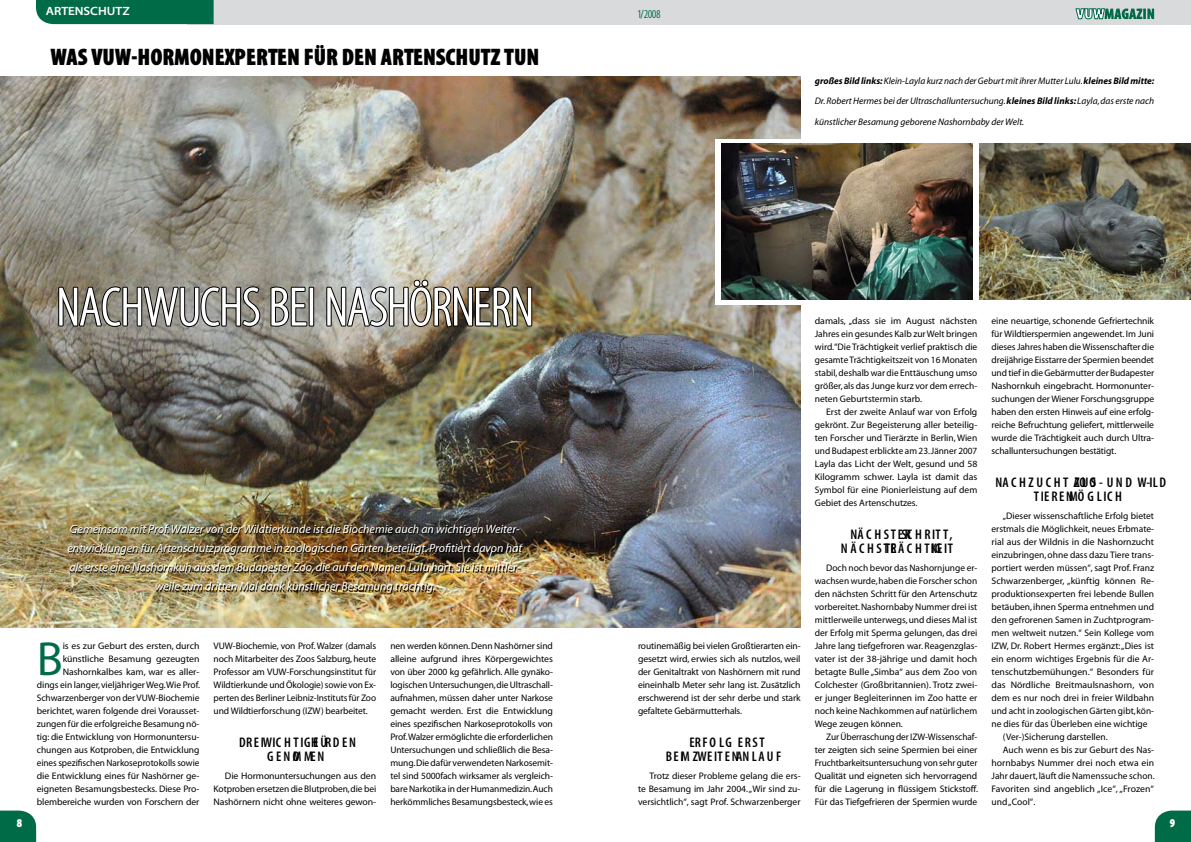
<style>
.page{position:relative;width:1191px;height:842px;background:#fff}
.page>*{position:absolute;margin:0;border:0;box-sizing:border-box;transform-origin:0 0}
.t1{font:condensed 56px "Santana";letter-spacing:.01em;color:#fff}
.t2{font:48.1px "Myriad MM 400 600";color:#006b47}
.t3{font:900 condensed 24px "Santana";color:#000}
.t4{font:14px/14px "Myriad MM 565 300";letter-spacing:.01em;color:#000;text-align:center}
.t5{font:12px/19px "Myriad MM It 400 600";color:#fff;text-align:center}
.t6{font:700 12px "Santana";color:#fff}
.t7{font:condensed 12px "Santana";color:#006b47}
.t8{font:900 condensed 12px "Santana";color:#fff}
.t9{font:9.5px/13px "Myriad MM 400 600";color:#000;text-align:justify}
.t10{font:9.5px/20.5px "Myriad MM It 400 600";color:#000;text-align:justify}
.s1{font-family:"Myriad MM It 700 600"}
</style>
<div class="page">
<svg style="left:0;top:810px;width:36px;height:32px"></svg>
<svg style="left:1154px;top:810px;width:37px;height:32px"></svg>
<img style="left:0;top:77px;width:800px;height:550px">
<svg style="left:57px;top:275px;width:204px;height:56px;background:#6c6a61"></svg>
<svg style="left:269px;top:285px;width:39px;height:43px;background:#60605b"></svg>
<div style="left:309px;top:287px;width:5px;height:40px;border:2px solid #000"></div>
<img style="left:325px;top:275px;width:208px;height:54px">
<img style="left:69px;top:526px;width:454px;height:68px">
<img style="left:979px;top:144px;width:212px;height:156px">
<div style="left:715px;top:139px;width:108px;height:166px;background:#fff"></div>
<img style="left:721px;top:144px;width:251px;height:156px">
<div style="left:187px;top:0;width:408px;height:24px;background:#d9dadb"></div>
<div style="left:36px;top:0;width:178px;height:24px;background:#006b47"></div>
<div style="left:595px;top:0;width:596px;height:24px;background:#d9dadb"></div>
<svg style="left:1075px;top:8px;width:79px;height:12px"></svg>
<p class="t6" style="left:46px;top:4px;width:86px">ARTENSCHUTZ</p>
<p class="t7" style="left:638px;top:9px;width:24px">1/2008</p>
<h3 class="t3" style="left:50px;top:45px;width:490px">WAS VUW-HORMONEXPERTEN FÜR DEN ARTENSCHUTZ TUN</h3>
<p class="t10" style="left:814px;top:71px;width:341px"><span class="s1">großes Bild links:</span> Klein-Layla kurz nach der Geburt mit ihrer Mutter Lulu. <span class="s1">kleines Bild mitte:<br></span>Dr. Robert Hermes bei der Ultraschalluntersuchung. <span class="s1">kleines Bild links:</span> Layla, das erste nach künstlicher Besamung geborene Nashornbaby der Welt.</p>
<h1 class="t1" style="left:57px;top:280px;width:477px">NACHWUCHS BEI NASHÖRNERN</h1>
<p class="t5" style="left:67px;top:520px;width:456px">Gemeinsam mit Prof. Walzer von der Wildtierkunde ist die Biochemie auch an wichtigen Weiter&shy;entwicklungen für Artenschutzprogramme in zoologischen Gärten beteiligt. Profitiert davon hat als erste eine Nashornkuh aus dem Budapester Zoo, die auf den Namen Lulu hört. Sie ist mittler&shy;weile zum dritten Mal dank künstlicher Besamung trächtig.</p>
<p class="t9" style="left:37px;top:639px;width:165px;text-align:right">is es zur Geburt des ersten, durch künstliche Besamung gezeugten Nashornkalbes kam, war es aller-<br>dings ein langer, vieljähriger Weg.Wie Prof.<br>Schwarzenberger von der VUW-Biochemie berichtet, waren folgende drei Vorausset&shy;zungen für die erfolgreiche Besamung nö&shy;tig: die Entwicklung von Hormonuntersu&shy;chungen aus Kotproben, die Entwicklung eines spezifischen Narkoseprotokolls sowie die Entwicklung eines für Nashörner ge&shy;eigneten Besamungsbestecks. Diese Pro&shy;blembereiche wurden von Forschern der</p>
<p class="t9" style="left:638px;top:639px;width:164px">routinemäßig bei vielen Großtierarten ein&shy;gesetzt wird, erwies sich als nutzlos, weil der Genitaltrakt von Nashörnern mit rund eineinhalb Meter sehr lang ist. Zusätzlich erschwerend ist der sehr derbe und stark gefaltete Gebärmutterhals.</p>
<p class="t9" style="left:214px;top:639px;width:164px">VUW-Biochemie, von Prof. Walzer (damals noch Mitarbeiter des Zoos Salzburg, heute Professor am VUW-Forschungsinstitut für Wildtierkunde und Ökologie) sowie von Ex&shy;perten des Berliner Leibniz-Instituts für Zoo und Wildtierforschung (IZW) bearbeitet.</p>
<h3 class="t4" style="left:239px;top:736px;width:82px">DREI WICHTIGE</h3>
<p class="t9" style="left:390px;top:639px;width:164px">nen werden können. Denn Nashörner sind alleine aufgrund ihres Körpergewichtes von über 2000 kg gefährlich. Alle gynäko&shy;logischen Untersuchungen, die Ultraschall&shy;aufnahmen, müssen daher unter Narkose gemacht werden. Erst die Entwicklung eines spezifischen Narkoseprotokolls von Prof.Walzer ermöglichte die erforderlichen Untersuchungen und schließlich die Besa&shy;mung. Die dafür verwendeten Narkosemit&shy;tel sind 5000fach wirksamer als vergleich&shy;bare Narkotika in der Humanmedizin. Auch herkömmliches Besamungsbesteck, wie es</p>
<h2 class="t2" style="left:37px;top:635px;width:28px">B</h2>
<h3 class="t4" style="left:267px;top:736px;width:93px;text-align:left;text-indent:44px">HÜRDEN<br>GENOMMEN</h3>
<p class="t9" style="left:214px;top:769px;width:164px;text-indent:11px">Die Hormonuntersuchungen aus den Kotproben ersetzen die Blutproben, die bei Nashörnern nicht ohne weiteres gewon-</p>
<h3 class="t4" style="left:666px;top:736px;width:119px">ERFOLG ERST<br>BEIM ZWEITEN ANLAUF</h3>
<p class="t9" style="left:638px;top:769px;width:164px;text-indent:11px">Trotz dieser Probleme gelang die ers&shy;te Besamung im Jahr 2004. „Wir sind zu&shy;versichtlich“, sagt Prof. Schwarzenberger</p>
<p class="t9" style="left:814px;top:314px;width:164px">damals, „dass sie im August nächsten Jahres ein gesundes Kalb zur Welt bringen wird.“Die Trächtigkeit verlief praktisch die gesamte Trächtigkeitszeit von 16 Monaten stabil, deshalb war die Enttäuschung umso größer, als das Junge kurz vor dem errech&shy;neten Geburtstermin starb.</p>
<p class="t9" style="left:814px;top:405px;width:164px;text-indent:11px">Erst der zweite Anlauf war von Erfolg gekrönt. Zur Begeisterung aller beteilig&shy;ten Forscher und Tierärzte in Berlin, Wien und Budapest erblickte am 23. Jänner 2007<br>Layla das Licht der Welt, gesund und 58<br>Kilogramm schwer. Layla ist damit das Symbol für eine Pionierleistung auf dem Gebiet des Artenschutzes.</p>
<h3 class="t4" style="left:850px;top:528px;width:63px">NÄCHSTER</h3>
<h3 class="t4" style="left:901px;top:528px;width:52px">SCHRITT,</h3>
<h3 class="t4" style="left:885px;top:542px;width:71px">TRÄCHTIGKEIT</h3>
<p class="t9" style="left:814px;top:561px;width:164px;text-indent:11px">Doch noch bevor das Nashornjunge er&shy;wachsen wurde, haben die Forscher schon den nächsten Schritt für den Artenschutz vorbereitet. Nashornbaby Nummer drei ist mittlerweile unterwegs, und dieses Mal ist der Erfolg mit Sperma gelungen, das drei Jahre lang tiefgefroren war. Reagenzglas&shy;vater ist der 38-jährige und damit hoch betagte Bulle „Simba“ aus dem Zoo von Colchester (Großbritannien). Trotz zwei&shy;er junger Begleiterinnen im Zoo hatte er noch keine Nachkommen auf natürlichem Wege zeugen können.</p>
<p class="t9" style="left:814px;top:730px;width:165px;text-indent:11px">Zur Überraschung der IZW-Wissenschaf&shy;ter zeigten sich seine Spermien bei einer Fruchtbarkeitsuntersuchung von sehr guter Qualität und eigneten sich hervorragend für die Lagerung in flüssigem Stickstoff.<br>Für das Tiefgefrieren der Spermien wurde</p>
<h3 class="t4" style="left:841px;top:542px;width:58px">NÄCHSTE</h3>
<p class="t9" style="left:991px;top:314px;width:164px">eine neuartige, schonende Gefriertechnik für Wildtierspermien angewendet. Im Juni dieses Jahres haben die Wissenschafter die dreijährige Eisstarre der Spermien beendet und tief in die Gebärmutter der Budapester Nashornkuh eingebracht. Hormonunter&shy;suchungen der Wiener Forschungsgruppe haben den ersten Hinweis auf eine erfolg&shy;reiche Befruchtung geliefert, mittlerweile wurde die Trächtigkeit auch durch Ultra&shy;schalluntersuchungen bestätigt.</p>
<h3 class="t4" style="left:995px;top:476px;width:104px">NACHZUCHT AUS</h3>
<h3 class="t4" style="left:1074px;top:476px;width:96px">ZOO- UND WILD</h3>
<h3 class="t4" style="left:1146px;top:476px;width:6px">-</h3>
<h3 class="t4" style="left:1033px;top:490px;width:92px">TIEREN MÖGLICH</h3>
<p class="t9" style="left:1003px;top:509px;width:153px">„Dieser wissenschaftliche Erfolg bietet</p>
<p class="t9" style="left:991px;top:522px;width:164px">erstmals die Möglichkeit, neues Erbmate-</p>
<p class="t9" style="left:991px;top:535px;width:164px">rial aus der Wildnis in die Nashornzucht</p>
<p class="t9" style="left:991px;top:548px;width:164px">einzubringen, ohne dass dazu Tiere trans-</p>
<p class="t9" style="left:991px;top:561px;width:164px">portiert werden müssen“, sagt Prof. Franz</p>
<p class="t9" style="left:991px;top:574px;width:164px">Schwarzenberger, „künftig können Re-</p>
<p class="t9" style="left:991px;top:587px;width:164px">produktionsexperten frei lebende Bullen</p>
<p class="t9" style="left:991px;top:600px;width:164px">betäuben, ihnen Sperma entnehmen und</p>
<p class="t9" style="left:991px;top:613px;width:164px">den gefrorenen Samen in Zuchtprogram-</p>
<p class="t9" style="left:991px;top:626px;width:164px">men weltweit nutzen.“ Sein Kollege vom</p>
<p class="t9" style="left:991px;top:639px;width:164px">IZW, Dr. Robert Hermes ergänzt: „Dies ist</p>
<p class="t9" style="left:991px;top:652px;width:164px">ein enorm wichtiges Ergebnis für die Ar-</p>
<p class="t9" style="left:991px;top:665px;width:164px">tenschutzbemühungen.“ Besonders für</p>
<p class="t9" style="left:991px;top:678px;width:164px">das Nördliche Breitmaulsnashorn, von</p>
<p class="t9" style="left:991px;top:691px;width:164px">dem es nur noch drei in freier Wildbahn</p>
<p class="t9" style="left:991px;top:704px;width:164px">und acht in zoologischen Gärten gibt, kön-</p>
<p class="t9" style="left:991px;top:717px;width:158px">ne dies für das Überleben eine wichtige</p>
<p class="t9" style="left:1003px;top:730px;width:106px">(Ver-)Sicherung darstellen.</p>
<p class="t9" style="left:1003px;top:743px;width:153px">Auch wenn es bis zur Geburt des Nas-</p>
<p class="t9" style="left:991px;top:756px;width:164px">hornbabys Nummer drei noch etwa ein</p>
<p class="t9" style="left:991px;top:769px;width:165px">Jahr dauert, läuft die Namenssuche schon.</p>
<p class="t9" style="left:991px;top:782px;width:164px">Favoriten sind angeblich „Ice“, „Frozen“</p>
<p class="t9" style="left:991px;top:795px;width:45px">und „Cool“.</p>
<p class="t8" style="left:17px;top:816px;width:7px">8</p>
<p class="t8" style="left:1169px;top:816px;width:7px">9</p>
</div>
